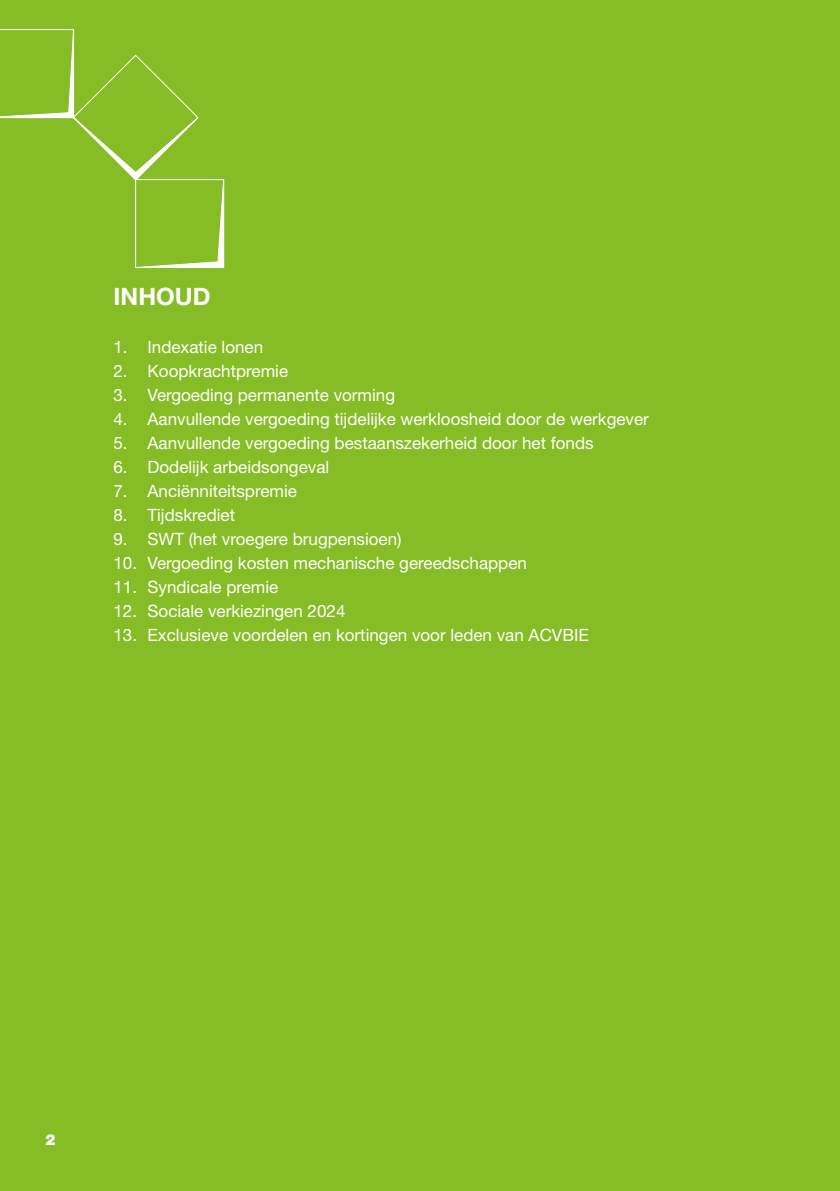
<style>
.page{position:relative;width:840px;height:1191px;background:#fff}
.page>*{position:absolute;margin:0;border:0;box-sizing:border-box;transform-origin:0 0}
.t1{font:700 24px "Helvetica Neue LT Pro";color:#fff}
.t2{font:17px "Helvetica Neue LT Pro";color:#fff}
.t3{font:900 15px "Helvetica Neue LT Std";color:#fff}
</style>
<div class="page">
<div style="left:0;top:0;width:839px;height:1191px;background:#86bc25"></div>
<svg style="left:0;top:29px;width:224px;height:239px"></svg>
<h1 class="t1" style="left:113px;top:281px;width:98px">INHOUD</h1>
<p class="t2" style="left:113px;top:336px;width:151px">1. Indexatie lonen</p>
<p class="t2" style="left:113px;top:360px;width:176px">2. Koopkrachtpremie</p>
<p class="t2" style="left:113px;top:384px;width:283px">3. Vergoeding permanente vorming</p>
<p class="t2" style="left:113px;top:408px;width:536px">4. Aanvullende vergoeding tijdelijke werkloosheid door de werkgever</p>
<p class="t2" style="left:113px;top:432px;width:481px">5. Aanvullende vergoeding bestaanszekerheid door het fonds</p>
<p class="t2" style="left:113px;top:456px;width:217px">6. Dodelijk arbeidsongeval</p>
<p class="t2" style="left:113px;top:480px;width:185px">7. Anciënniteitspremie</p>
<p class="t2" style="left:113px;top:504px;width:123px">8. Tijdskrediet</p>
<p class="t2" style="left:113px;top:528px;width:289px">9. SWT (het vroegere brugpensioen)</p>
<p class="t2" style="left:113px;top:552px;width:414px">10. Vergoeding kosten mechanische gereedschappen</p>
<p class="t2" style="left:113px;top:576px;width:166px">11. Syndicale premie</p>
<p class="t2" style="left:113px;top:600px;width:233px">12. Sociale verkiezingen 2024</p>
<p class="t2" style="left:113px;top:624px;width:476px">13. Exclusieve voordelen en kortingen voor leden van ACVBIE</p>
<p class="t3" style="left:45px;top:1130px;width:12px">2</p>
</div>
